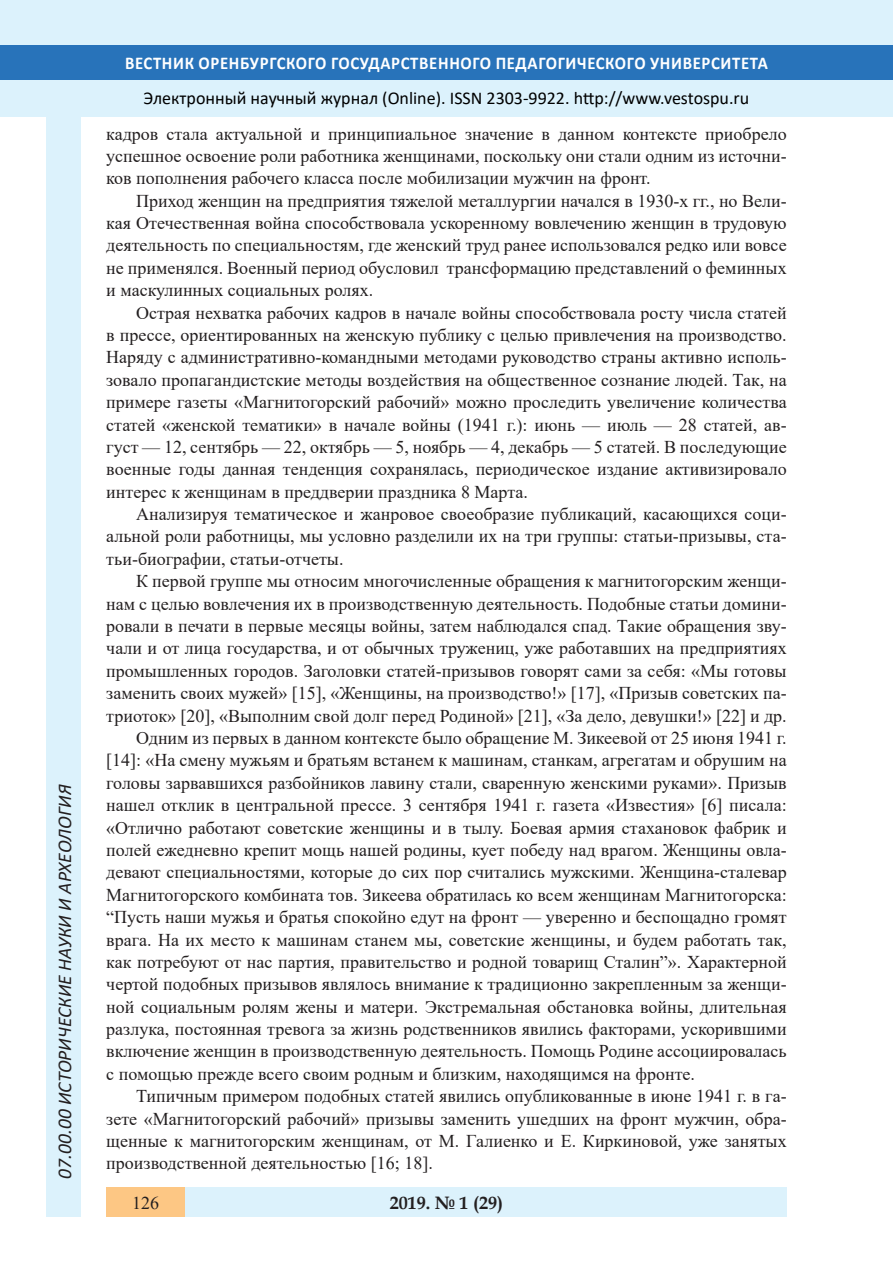
<style>
.page{position:relative;width:893px;height:1263px;background:#fff}
.page>*{position:absolute;margin:0;border:0;box-sizing:border-box;transform-origin:0 0}
.t1{font:italic 19.5px "Calibri";color:#231f20}
.Стиль2{font:18px/22.4px "Times New Roman";color:#231f20;text-align:justify}
.t2{font:18px "Calibri";color:#000}
.t3{font:700 18px "Calibri";letter-spacing:.04em;color:#fff;scale:.93 1}
.t4{font:700 18px "Book Antiqua";color:#231f20}
</style>
<div class="page">
<div style="left:0;top:0;width:893px;height:116px;background:#dcf2fc"></div>
<div style="left:0;top:45px;width:893px;height:34px;background:#2873ba"></div>
<div style="left:106px;top:1188px;width:681px;height:29px;background:#dcf2fc"></div>
<div style="left:106px;top:1188px;width:79px;height:29px;background:#fdc784"></div>
<div style="left:47px;top:116px;width:34px;height:1101px;background:#dcf2fc"></div>
<p class="t1" style="left:51px;top:1179px;width:395px;rotate:-90deg">07.00.00 ИСТОРИЧЕСКИЕ НАУКИ И АРХЕОЛОГИЯ</p>
<p class="t1" style="left:51px;top:1105px;width:206px;rotate:-90deg">БИОЛОГИЧЕСКИЕ НАУКИ</p>
<p class="t1" style="left:51px;top:1169px;width:11px;rotate:-90deg">3</p>
<p class="t3" style="left:125px;top:50px;width:693px">ВЕСТНИК ОРЕНБУРГСКОГО ГОСУДАРСТВЕННОГО ПЕДАГОГИЧЕСКОГО УНИВЕРСИТЕТА</p>
<p class="t2" style="left:144px;top:85px;width:607px">Электронный научный журнал (Online). ISSN 2303-9922. http://www.vestospu.ru</p>
<p class="t2" style="left:583px;top:85px;width:13px">t</p>
<p class="t2" style="left:583px;top:85px;width:13px">t</p>
<p class="Стиль2" style="left:106px;top:122px;width:682px">кадров стала актуальной и принципиальное значение в данном контексте приобрело успешное освоение роли работника женщинами, поскольку они стали одним из источни&shy;ков пополнения рабочего класса после мобилизации мужчин на фронт.</p>
<p class="Стиль2" style="left:106px;top:189px;width:682px;text-indent:30px">Приход женщин на предприятия тяжелой металлургии начался в 1930-х гг., но Вели&shy;кая Отечественная война способствовала ускоренному вовлечению женщин в трудовую деятельность по специальностям, где женский труд ранее использовался редко или вовсе не применялся. Военный период обусловил трансформацию представлений о феминных и маскулинных социальных ролях.</p>
<p class="Стиль2" style="left:106px;top:301px;width:682px;text-indent:30px">Острая нехватка рабочих кадров в начале войны способствовала росту числа статей в прессе, ориентированных на женскую публику с целью привлечения на производство.<br>Наряду с административно-командными методами руководство страны активно исполь&shy;зовало пропагандистские методы воздействия на общественное сознание людей. Так, на примере газеты «Магнитогорский рабочий» можно проследить увеличение количества статей «женской тематики» в начале войны (1941 г.): июнь — июль — 28 статей, ав&shy;густ — 12, сентябрь — 22, октябрь — 5, ноябрь — 4, декабрь — 5 статей. В последующие военные годы данная тенденция сохранялась, периодическое издание активизировало интерес к женщинам в преддверии праздника 8 Марта.</p>
<p class="Стиль2" style="left:106px;top:502px;width:682px;text-indent:30px">Анализируя тематическое и жанровое своеобразие публикаций, касающихся соци&shy;альной роли работницы, мы условно разделили их на три группы: статьи-призывы, ста&shy;тьи-биографии, статьи-отчеты.</p>
<p class="Стиль2" style="left:106px;top:569px;width:682px;text-indent:30px">К первой группе мы относим многочисленные обращения к магнитогорским женщи&shy;нам с целью вовлечения их в производственную деятельность. Подобные статьи домини&shy;ровали в печати в первые месяцы войны, затем наблюдался спад. Такие обращения зву&shy;чали и от лица государства, и от обычных тружениц, уже работавших на предприятиях промышленных городов. Заголовки статей-призывов говорят сами за себя: «Мы готовы заменить своих мужей» [15], «Женщины, на производство!» [17], «Призыв советских па&shy;триоток» [20], «Выполним свой долг перед Родиной» [21], «За дело, девушки!» [22] и др.</p>
<p class="Стиль2" style="left:106px;top:726px;width:682px;text-indent:30px">Одним из первых в данном контексте было обращение М. Зикеевой от 25 июня 1941 г. [14]: «На смену мужьям и братьям встанем к машинам, станкам, агрегатам и обрушим на головы зарвавшихся разбойников лавину стали, сваренную женскими руками». Призыв нашел отклик в центральной прессе. 3 сентября 1941 г. газета «Известия» [6] писала: «Отлично работают советские женщины и в тылу. Боевая армия стахановок фабрик и полей ежедневно крепит мощь нашей родины, кует победу над врагом. Женщины овла&shy;девают специальностями, которые до сих пор считались мужскими. Женщина-сталевар Магнитогорского комбината тов. Зикеева обратилась ко всем женщинам Магнитогорска: “Пусть наши мужья и братья спокойно едут на фронт — уверенно и беспощадно громят врага. На их место к машинам станем мы, советские женщины, и будем работать так, как потребуют от нас партия, правительство и родной товарищ Сталин”». Характерной чертой подобных призывов являлось внимание к традиционно закрепленным за женщи&shy;ной социальным ролям жены и матери. Экстремальная обстановка войны, длительная разлука, постоянная тревога за жизнь родственников явились факторами, ускорившими включение женщин в производственную деятельность. Помощь Родине ассоциировалась с помощью прежде всего своим родным и близким, находящимся на фронте.</p>
<p class="Стиль2" style="left:106px;top:1084px;width:682px;text-indent:30px">Типичным примером подобных статей явились опубликованные в июне 1941 г. в га&shy;зете «Магнитогорский рабочий» призывы заменить ушедших на фронт мужчин, обра&shy;щенные к магнитогорским женщинам, от М. Галиенко и Е. Киркиновой, уже занятых производственной деятельностью [16; 18].</p>
<p class="t4" style="left:390px;top:1190px;width:115px">2019. № 1 (29)</p>
<p class="Стиль2" style="left:132px;top:1191px;width:28px">126</p>
<p class="t4" style="left:460px;top:1190px;width:39px">2 6</p>
<p class="t4" style="left:417px;top:1190px;width:10px">8</p>
<p class="t4" style="left:488px;top:1190px;width:10px">5</p>
</div>
